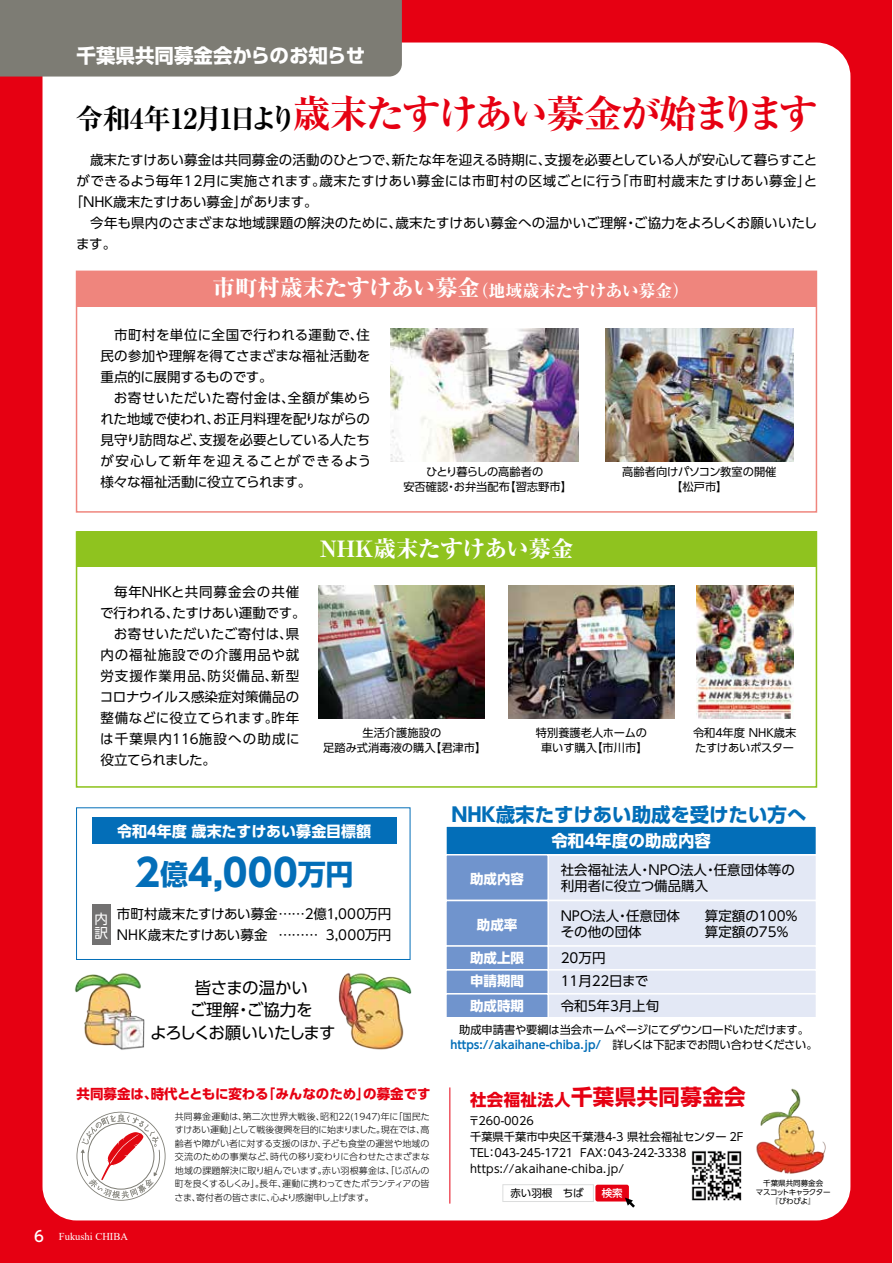
<style>
.page{position:relative;width:893px;height:1263px;background:#e60012}
.page>*{position:absolute;margin:0;border:0;box-sizing:border-box;transform-origin:0 0}
.t1{font:700 expanded 38.55px "Ryumin Pr 6 N";letter-spacing:-.06em;color:#e60012}
.t2{font:700 37.5px "UD Shin Go Pr 6 N";color:#036eb8}
.t3{font:800 22.5px "Ryumin Pr 6 N";color:#fff}
.t4{font:700 21.45px "UD Shin Go Pr 6 N";letter-spacing:.02em;color:#e60012}
.t5{font:700 19.5px "UD Shin Go Pr 6 N";color:#036eb8}
.t6{font:700 19.5px "UD Shin Go Pr 6 N";color:#fff}
.t7{font:800 16.8px "Ryumin Pr 6 N";letter-spacing:-.005em;color:#fff}
.t8{font:16.5px/22.5px "UD Shin Go Pr 6 N";letter-spacing:-.02em;color:#000;text-align:center}
.t9{font:700 16.5px "UD Shin Go Pr 6 N";color:#fff}
.t10{font:700 15px "UD Shin Go Pr 6 N";color:#fff}
.t11{font:13.5px/21px "UD Shin Go Pr 6 N";color:#000}
.t12{font:13.5px/21px "UD Shin Go Pr 6 N";letter-spacing:.02em;color:#000}
.t13{font:13.5px "UD Shin Go Pr 6 N";letter-spacing:.03em;color:#000}
.t14{font:700 13.5px "UD Shin Go Pr 6 N";letter-spacing:-.005em;color:#e60012}
.t15{font:13.5px "UD Shin Go Pr 6 N";letter-spacing:-.025em;color:#000}
.t16{font:700 13.5px "UD Shin Go Pr 6 N";color:#fff}
.t17{font:13.5px/13.5px "UD Shin Go Pr 6 N";color:#fff}
.t18{font:11.25px/15px "UD Shin Go Pr 6 N";color:#000;text-align:center}
.t19{font:700 11.25px "UD Shin Go Pr 6 N De";color:#036eb8}
.t20{font:11.25px "UD Shin Go Pr 6 N";letter-spacing:-.025em;color:#000}
.t21{font:11.25px/15px "UD Shin Go Pr 6 N";letter-spacing:-.02em;color:#000}
.t22{font:10.5px "Times New Roman";color:#fff}
.t23{font:10.5px "UD Shin Go Pr 6 N";color:#000}
.t24{font:500 10.5px "UD Shin Go Pr 6 N";color:#fff}
.t25{font:300 9px/13.5px "UD Shin Go Pr 6 N";letter-spacing:-.035em;color:#000;text-align:justify}
.t26{font:7.5px/9px "UD Shin Go Pr 6 N";letter-spacing:-.03em;color:#000;text-align:center}
.s1{font-size:28.05px;color:#000}
.s2{font-size:22.5px}
.s3{font-size:28.2px}
.s4{font-family:"UD Shin Go Pr 6 N";font-weight:500;font-size:15px}
.s5{font-family:"UD Shin Go Pr 6 N";font-weight:400;color:#000}
.s6{font-size:16.5px}
</style>
<div class="page">
<div style="left:43px;top:43px;width:807px;height:1177px;background:#fff;border-radius:34px"></div>
<svg style="left:892px;top:0;width:1px;height:96px"></svg>
<div style="left:548px;top:855px;width:268px;height:45px;background:#e3e8f5"></div>
<div style="left:547px;top:854px;width:270px;height:47px;border:2px solid #fff"></div>
<div style="left:548px;top:900px;width:268px;height:46px;background:#e3e8f5"></div>
<div style="left:547px;top:900px;width:270px;height:47px;border:2px solid #fff"></div>
<div style="left:548px;top:946px;width:268px;height:24px;background:#e3e8f5"></div>
<div style="left:547px;top:945px;width:270px;height:26px;border:2px solid #fff"></div>
<div style="left:548px;top:970px;width:268px;height:24px;background:#e3e8f5"></div>
<div style="left:547px;top:969px;width:270px;height:25px;border:2px solid #fff"></div>
<div style="left:548px;top:994px;width:268px;height:24px;background:#e3e8f5"></div>
<div style="left:547px;top:993px;width:270px;height:25px;border:2px solid #fff"></div>
<div style="left:446px;top:826px;width:370px;height:29px;background:#036eb8"></div>
<div style="left:445px;top:825px;width:372px;height:30px;border:2px solid #fff"></div>
<div style="left:446px;top:855px;width:102px;height:45px;background:#7094cd"></div>
<div style="left:445px;top:854px;width:104px;height:47px;border:2px solid #fff"></div>
<div style="left:446px;top:900px;width:102px;height:46px;background:#7094cd"></div>
<div style="left:445px;top:900px;width:104px;height:47px;border:2px solid #fff"></div>
<div style="left:446px;top:946px;width:102px;height:24px;background:#7094cd"></div>
<div style="left:445px;top:945px;width:104px;height:26px;border:2px solid #fff"></div>
<div style="left:446px;top:970px;width:102px;height:24px;background:#7094cd"></div>
<div style="left:445px;top:969px;width:104px;height:25px;border:2px solid #fff"></div>
<div style="left:446px;top:994px;width:102px;height:24px;background:#7094cd"></div>
<div style="left:445px;top:993px;width:104px;height:25px;border:2px solid #fff"></div>
<div style="left:502px;top:1184px;width:92px;height:18px;border:1px solid #dcdddd"></div>
<div style="left:0;top:0;width:402px;height:77px;background:#7d7c74"></div>
<div style="left:595px;top:1185px;width:34px;height:16px;background:#e60012;border-radius:2px"></div>
<svg style="left:77px;top:1112px;width:89px;height:89px"></svg>
<div style="left:76px;top:807px;width:334px;height:153px;border:1px solid #036eb8"></div>
<div style="left:92px;top:817px;width:304px;height:26px;background:#036eb8"></div>
<div style="left:92px;top:904px;width:19px;height:41px;background:#727171"></div>
<svg style="left:625px;top:1197px;width:10px;height:10px"></svg>
<hr style="left:450px;top:1087px;width:1px;height:116px;background:#e60012">
<div style="left:77px;top:271px;width:739px;height:35px;background:#ef857d"></div>
<div style="left:77px;top:532px;width:739px;height:35px;background:#8fc31f"></div>
<div style="left:76px;top:271px;width:741px;height:242px;border:2px solid #ef857d"></div>
<div style="left:76px;top:531px;width:741px;height:257px;border:2px solid #8fc31f"></div>
<img style="left:391px;top:328px;width:188px;height:133px">
<img style="left:319px;top:585px;width:166px;height:134px">
<img style="left:508px;top:585px;width:166px;height:134px">
<img style="left:696px;top:585px;width:97px;height:134px">
<img style="left:606px;top:328px;width:187px;height:133px">
<img style="left:338px;top:973px;width:74px;height:77px">
<img style="left:74px;top:973px;width:71px;height:77px">
<img style="left:691px;top:1150px;width:51px;height:51px">
<img style="left:756px;top:1088px;width:70px;height:86px">
<h3 class="t6" style="left:77px;top:40px;width:290px">千葉県共同募金会からのお知らせ</h3>
<h1 class="t1" style="left:76px;top:84px;width:743px"><span class="s1">令和4年12月1日より</span>歳末たすけあい募金が始まります</h1>
<p class="t11" style="left:77px;top:149px;width:742px">　歳末たすけあい募金は共同募金の活動のひとつで、新たな年を迎える時期に、支援を必要としている人が安心して暮らすこと</p>
<p class="t13" style="left:77px;top:170px;width:742px">ができるよう毎年12月に実施されます。歳末たすけあい募金には市町村の区域ごとに行う「市町村歳末たすけあい募金」と</p>
<p class="t15" style="left:70px;top:191px;width:249px">「ＮＨＫ歳末たすけあい募金」があります。</p>
<p class="t11" style="left:77px;top:212px;width:742px">　今年も県内のさまざまな地域課題の解決のために、歳末たすけあい募金への温かいご理解・ご協力をよろしくお願いいたし</p>
<p class="t11" style="left:76px;top:233px;width:42px">ます。</p>
<p class="t7" style="left:213px;top:277px;width:478px"><span class="s2">市町村歳末たすけあい募金</span>（地域歳末たすけあい募金）</p>
<p class="t11" style="left:100px;top:324px;width:272px">　市町村を単位に全国で行われる運動で、住民の参加や理解を得てさまざまな福祉活動を重点的に展開するものです。<br>　お寄せいただいた寄付金は、全額が集められた地域で使われ、お正月料理を配りながらの見守り訪問など、支援を必要としている人たちが安心して新年を迎えることができるよう様々な福祉活動に役立てられます。</p>
<p class="t18" style="left:403px;top:464px;width:170px">ひとり暮らしの高齢者の<br>安否確認・お弁当配布【習志野市】</p>
<p class="t18" style="left:622px;top:464px;width:156px">高齢者向けパソコン教室の開催【松戸市】</p>
<p class="t12" style="left:100px;top:581px;width:207px">　毎年NHKと共同募金会の共催で行われる、たすけあい運動です。　お寄せいただいたご寄付は、県内の福祉施設での介護用品や就労支援作業用品、防災備品、新型コロナウイルス感染症対策備品の整備などに役立てられます。昨年は千葉県内116施設への助成に役立てられました。</p>
<h3 class="t3" style="left:320px;top:530px;width:255px">NHK歳末たすけあい募金</h3>
<p class="t18" style="left:323px;top:725px;width:165px">生活介護施設の<br>足踏み式消毒液の購入【君津市】</p>
<p class="t18" style="left:536px;top:725px;width:113px">特別養護老人ホームの車いす購入【市川市】</p>
<p class="t21" style="left:693px;top:725px;width:105px">令和４年度 NHK歳末たすけあいポスター</p>
<p class="t17" style="left:94px;top:912px;width:15px">内訳</p>
<p class="t10" style="left:117px;top:819px;width:256px">令和４年度 歳末たすけあい募金目標額</p>
<h2 class="t2" style="left:135px;top:842px;width:220px">2<span class="s3">億</span>4,000<span class="s3">万円</span></h2>
<p class="t11" style="left:117px;top:903px;width:276px">市町村歳末たすけあい募金……2億1,000万円<br>NHK歳末たすけあい募金 ……… 3,000万円</p>
<p class="t8" style="left:150px;top:976px;width:204px">皆さまの温かい<br>ご理解・ご協力を<br>よろしくお願いいたします　</p>
<p class="t14" style="left:77px;top:1083px;width:356px">共同募金は、時代とともに変わる「みんなのため」の募金です</p>
<p class="t22" style="left:34px;top:1229px;width:96px"><span class="s4">6　</span>Fukushi CHIBA</p>
<p class="t25" style="left:175px;top:1109px;width:257px">共同募金運動は、第二次世界大戦後、昭和22(1947)年に「国民たすけあい運動」として戦後復興を目的に始まりました。現在では、高齢者や障がい者に対する支援のほか、子ども食堂の運営や地域の交流のための事業など、時代の移り変わりに合わせたさまざまな地域の課題解決に取り組んでいます。赤い羽根募金は、「じぶんの町を良くするしくみ」。長年、運動に携わってきたボランティアの皆さま、寄付者の皆さまに、心より感謝申し上げます。</p>
<h3 class="t5" style="left:451px;top:798px;width:357px">NHK歳末たすけあい助成を受けたい方へ</h3>
<p class="t9" style="left:551px;top:827px;width:161px">令和4年度の助成内容</p>
<p class="t11" style="left:561px;top:861px;width:236px;line-height:16.5px">社会福祉法人・NPO法人・任意団体等の利用者に役立つ備品購入</p>
<p class="t16" style="left:470px;top:867px;width:55px">助成内容</p>
<p class="t16" style="left:477px;top:913px;width:42px">助成率</p>
<p class="t11" style="left:561px;top:905px;width:121px">NPO法人・任意団体</p>
<p class="t11" style="left:705px;top:905px;width:95px">算定額の100％</p>
<p class="t11" style="left:561px;top:921px;width:83px">その他の団体</p>
<p class="t11" style="left:705px;top:921px;width:86px">算定額の75％</p>
<p class="t16" style="left:470px;top:946px;width:55px">助成上限</p>
<p class="t11" style="left:561px;top:946px;width:46px">20万円</p>
<p class="t16" style="left:470px;top:969px;width:55px">申請期間</p>
<p class="t11" style="left:561px;top:970px;width:89px">11月22日まで</p>
<p class="t16" style="left:470px;top:994px;width:55px">助成時期</p>
<p class="t11" style="left:561px;top:995px;width:100px">令和5年3月上旬</p>
<p class="t20" style="left:459px;top:1021px;width:351px">助成申請書や要綱は当会ホームページにてダウンロードいただけます。</p>
<p class="t19" style="left:450px;top:1035px;width:369px">https://akaihane-chiba.jp/<span class="s5">　詳しくは下記までお問い合わせください。</span></p>
<h3 class="t4" style="left:470px;top:1080px;width:277px"><span class="s6">社会福祉法人</span>千葉県共同募金会</h3>
<p class="t18" style="left:469px;top:1113px;width:277px;line-height:15.8px;text-align:left">〒260-0026<br>千葉県千葉市中央区千葉港4-3 県社会福祉センター 2F<br>TEL：043-245-1721 FAX：043-242-3338 https://akaihane-chiba.jp/</p>
<p class="t23" style="left:510px;top:1184px;width:75px">赤い羽根　ちば</p>
<p class="t24" style="left:602px;top:1184px;width:22px">検索</p>
<p class="t26" style="left:756px;top:1179px;width:76px">千葉県共同募金会<br>マスコットキャラクター『びわぴよ』</p>
</div>
